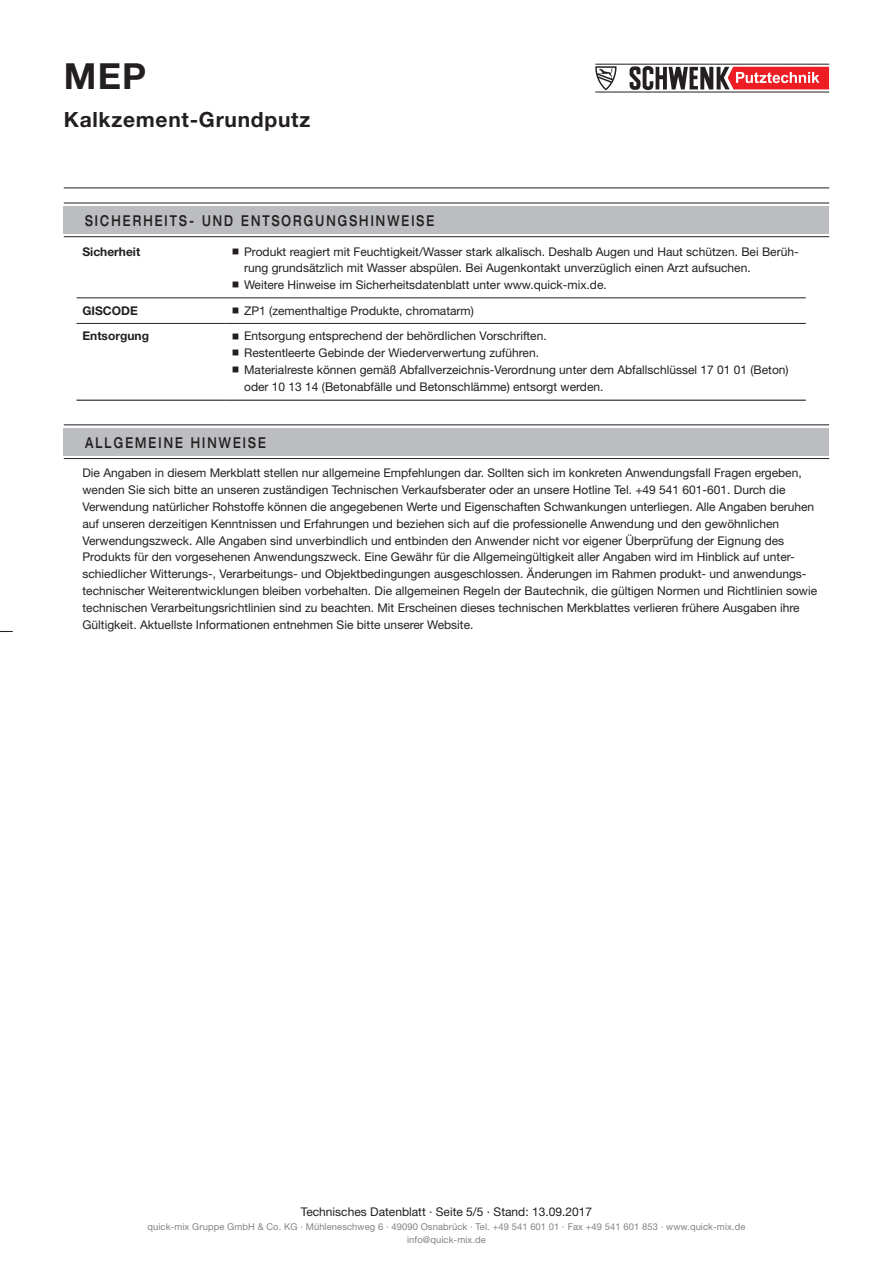
<style>
.page{position:relative;width:893px;height:1263px;background:#fff}
.page>*{position:absolute;margin:0;border:0;box-sizing:border-box;transform-origin:0 0}
.CB_AF_Titel{font:700 36px "Helvetica Neue LT Std";color:#231f20}
.CB_AF_Untertitel{font:700 21px "Helvetica Neue LT Std";letter-spacing:.035em;color:#231f20}
.t1{font:500 expanded 15px "Helvetica Neue LT Std";letter-spacing:.2em;color:#231f20;scale:.7 1}
.t2{font:12px/16.8px "Helvetica Neue LT Std";color:#231f20}
.t3{font:700 12px "Helvetica Neue LT Std";color:#231f20}
.t4{font:9.3px/13.5px "Helvetica Neue LT Std";letter-spacing:.01em;color:#808285;text-align:center}
</style>
<div class="page">
<svg style="left:0;top:631px;width:13px;height:1px"></svg>
<div style="left:64px;top:207px;width:765px;height:27px;background:#bcbdc0"></div>
<hr style="left:77px;top:297px;width:148px;height:1px;background:#231f20">
<hr style="left:225px;top:297px;width:581px;height:1px;background:#231f20">
<hr style="left:77px;top:323px;width:148px;height:1px;background:#231f20">
<hr style="left:225px;top:323px;width:581px;height:1px;background:#231f20">
<hr style="left:77px;top:400px;width:148px;height:1px;background:#231f20">
<hr style="left:225px;top:400px;width:581px;height:1px;background:#231f20">
<hr style="left:64px;top:203px;width:765px;height:1px;background:#231f20">
<hr style="left:64px;top:236px;width:765px;height:1px;background:#231f20">
<div style="left:64px;top:428px;width:765px;height:28px;background:#bcbdc0"></div>
<hr style="left:64px;top:424px;width:765px;height:1px;background:#231f20">
<hr style="left:64px;top:458px;width:765px;height:1px;background:#231f20">
<hr style="left:595px;top:64px;width:234px;height:1px;background:#231f20">
<hr style="left:595px;top:92px;width:234px;height:1px;background:#231f20">
<svg style="left:595px;top:66px;width:21px;height:24px"></svg>
<svg style="left:629px;top:66px;width:200px;height:24px"></svg>
<hr style="left:64px;top:188px;width:765px;height:1px;background:#231f20">
<p class="CB_AF_Titel" style="left:64px;top:54px;width:84px">MEP</p>
<p class="CB_AF_Untertitel" style="left:64px;top:106px;width:248px">Kalkzement-Grundputz</p>
<p class="t1" style="left:85px;top:211px;width:500px">SICHERHEITS- UND ENTSORGUNGSHINWEISE</p>
<p class="t3" style="left:83px;top:244px;width:59px">Sicherheit</p>
<p class="t2" style="left:244px;top:243px;width:556px">Produkt reagiert mit Feuchtigkeit/Wasser stark alkalisch. Deshalb Augen und Haut schützen. Bei Berüh&shy;rung grundsätzlich mit Wasser abspülen. Bei Augenkontakt unverzüglich einen Arzt aufsuchen.<br>Weitere Hinweise im Sicherheitsdatenblatt unter www.quick-mix.de.</p>
<p class="t3" style="left:83px;top:303px;width:57px">GISCODE</p>
<p class="t2" style="left:244px;top:302px;width:231px">ZP1 (zementhaltige Produkte, chromatarm)</p>
<p class="t3" style="left:83px;top:329px;width:68px">Entsorgung</p>
<p class="t2" style="left:244px;top:328px;width:546px">Entsorgung entsprechend der behördlichen Vorschriften.<br>Restentleerte Gebinde der Wiederverwertung zuführen.<br>Materialreste können gemäß Abfallverzeichnis-Verordnung unter dem Abfallschlüssel 17 01 01 (Beton) oder 10 13 14 (Betonabfälle und Betonschlämme) entsorgt werden.</p>
<p class="t1" style="left:85px;top:433px;width:260px">ALLGEMEINE HINWEISE</p>
<p class="t2" style="left:83px;top:464px;width:736px">Die Angaben in diesem Merkblatt stellen nur allgemeine Empfehlungen dar. Sollten sich im konkreten Anwendungsfall Fragen ergeben, wenden Sie sich bitte an unseren zuständigen Technischen Verkaufsberater oder an unsere Hotline Tel. +49 541 601-601. Durch die Verwendung natürlicher Rohstoffe können die angegebenen Werte und Eigenschaften Schwankungen unterliegen. Alle Angaben beruhen auf unseren derzeitigen Kenntnissen und Erfahrungen und beziehen sich auf die professionelle Anwendung und den gewöhnlichen Verwendungszweck. Alle Angaben sind unverbindlich und entbinden den Anwender nicht vor eigener Überprüfung der Eignung des Produkts für den vorgesehenen Anwendungszweck. Eine Gewähr für die Allgemeingültigkeit aller Angaben wird im Hinblick auf unter&shy;schiedlicher Witterungs-, Verarbeitungs- und Objektbedingungen ausgeschlossen. Änderungen im Rahmen produkt- und anwendungs&shy;technischer Weiterentwicklungen bleiben vorbehalten. Die allgemeinen Regeln der Bautechnik, die gültigen Normen und Richtlinien sowie technischen Verarbeitungsrichtlinien sind zu beachten. Mit Erscheinen dieses technischen Merkblattes verlieren frühere Ausgaben ihre Gültigkeit. Aktuellste Informationen entnehmen Sie bitte unserer Website.</p>
<p class="t2" style="left:301px;top:1203px;width:293px">Technisches Datenblatt · Seite 5/5 · Stand: 13.09.2017</p>
<p class="t4" style="left:147px;top:1219px;width:600px">quick-mix Gruppe GmbH &amp; Co. KG · Mühleneschweg 6 · 49090 Osnabrück · Tel. +49 541 601 01 · Fax +49 541 601 853 · www.quick-mix.de info@quick-mix.de</p>
</div>
